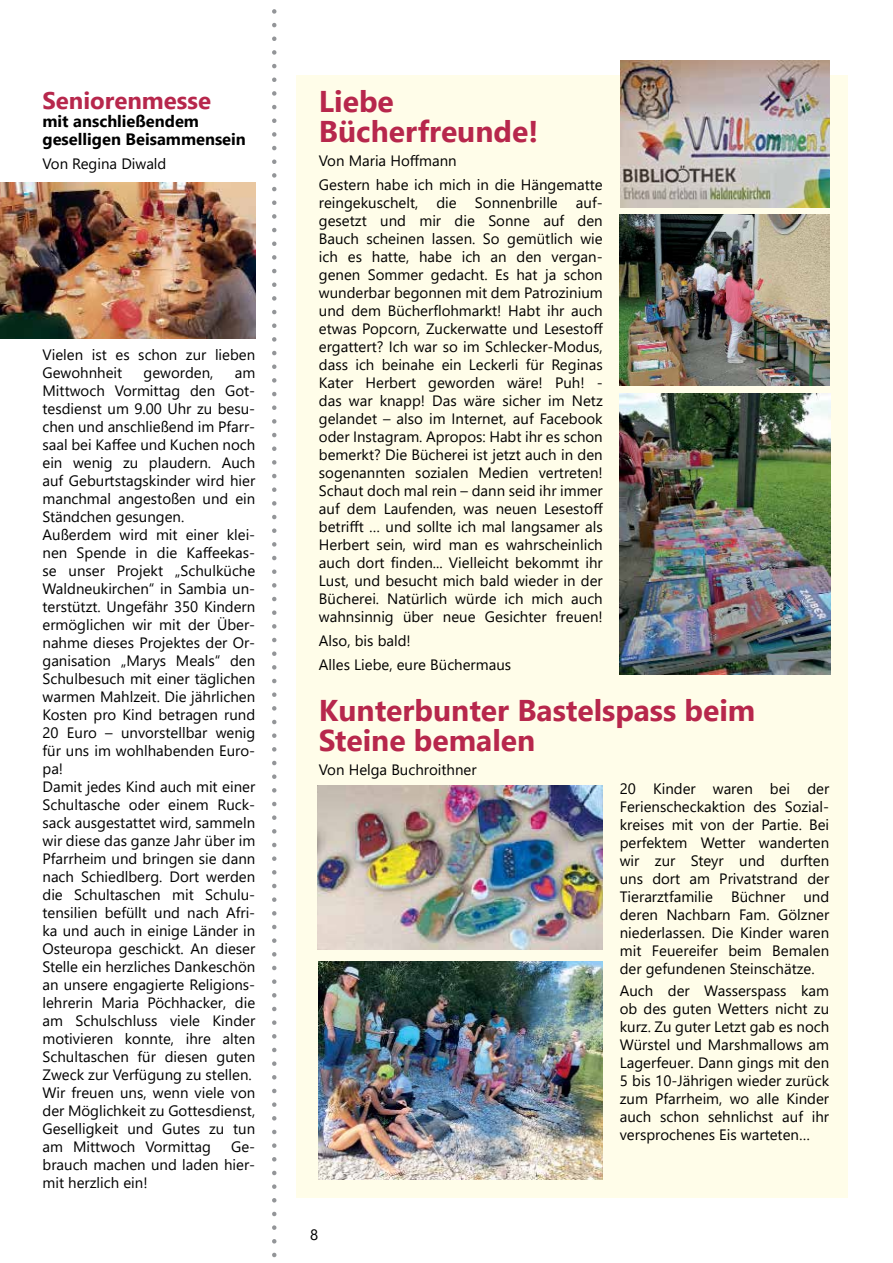
<style>
.page{position:relative;width:893px;height:1263px;background:#fff}
.page>*{position:absolute;margin:0;border:0;box-sizing:border-box;transform-origin:0 0}
.t1{font:700 30px/30px "Segoe UI";color:#b7274c}
.t2{font:700 24px "Segoe UI";color:#b7274c}
.t3{font:700 16.5px/18px "Segoe UI";color:#000}
.t4{font:15px/18px "Segoe UI";color:#000;text-align:justify}
</style>
<div class="page">
<div style="left:297px;top:75px;width:551px;height:1123px;background:#fffde9"></div>
<svg style="left:272px;top:9px;width:5px;height:1249px"></svg>
<img style="left:318px;top:786px;width:285px;height:163px">
<img style="left:621px;top:61px;width:208px;height:146px">
<img style="left:0;top:183px;width:255px;height:156px">
<img style="left:319px;top:961px;width:283px;height:218px">
<img style="left:620px;top:215px;width:209px;height:170px">
<img style="left:620px;top:393px;width:211px;height:282px">
<h2 class="t2" style="left:43px;top:78px;width:170px">Seniorenmesse</h2>
<p class="t3" style="left:43px;top:111px;width:205px">mit anschließendem geselligen Beisammensein</p>
<p class="t4" style="left:43px;top:153px;width:125px">Von Regina Diwald</p>
<p class="t4" style="left:43px;top:344px;width:214px">Vielen ist es schon zur lieben<br>Gewohnheit</p>
<p class="t4" style="left:144px;top:362px;width:71px">geworden,</p>
<p class="t4" style="left:43px;top:362px;width:214px;text-align:left;text-indent:192px">am<br>Mittwoch Vormittag den Got&shy;tesdienst um 9.00 Uhr zu besu&shy;chen und anschließend im Pfarr&shy;saal bei Kaffee und Kuchen noch ein wenig zu plaudern. Auch auf Geburtstagskinder wird hier manchmal angestoßen und ein<br>Ständchen gesungen.<br>Außerdem wird mit einer klei&shy;nen Spende in die Kaffeekas&shy;se unser Projekt „Schulküche<br>Waldneukirchen“ in Sambia un&shy;terstützt. Ungefähr 350 Kindern ermöglichen wir mit der Über&shy;nahme dieses Projektes der Or&shy;ganisation „Marys Meals“ den<br>Schulbesuch mit einer täglichen warmen Mahlzeit. Die jährlichen<br>Kosten pro Kind betragen rund<br>20 Euro – unvorstellbar wenig für uns im wohlhabenden Euro&shy;pa!<br>Damit jedes Kind auch mit einer<br>Schultasche oder einem Ruck&shy;sack ausgestattet wird, sammeln wir diese das ganze Jahr über im<br>Pfarrheim und bringen sie dann nach Schiedlberg. Dort werden die Schultaschen mit Schulu&shy;tensilien befüllt und nach Afri&shy;ka und auch in einige Länder in<br>Osteuropa geschickt. An dieser<br>Stelle ein herzliches Dankeschön an unsere engagierte Religions&shy;lehrerin Maria Pöchhacker, die am Schulschluss viele Kinder motivieren konnte, ihre alten<br>Schultaschen für diesen guten<br>Zweck zur Verfügung zu stellen.<br>Wir freuen uns, wenn viele von der Möglichkeit zu Gottesdienst,<br>Geselligkeit und Gutes zu tun am Mittwoch Vormittag</p>
<p class="t4" style="left:43px;top:1136px;width:214px;text-indent:189px">Ge&shy;brauch machen und laden hier&shy;mit herzlich ein!</p>
<h1 class="t1" style="left:319px;top:84px;width:221px">Liebe<br>Bücherfreunde!</h1>
<p class="t4" style="left:319px;top:148px;width:285px;line-height:24px">Von Maria Hoffmann<br>Gestern habe ich mich in die Hängematte</p>
<p class="t4" style="left:319px;top:193px;width:286px">reingekuschelt, die Sonnenbrille auf&shy;gesetzt und mir die Sonne auf den Bauch scheinen lassen. So gemütlich wie ich es hatte, habe ich an den vergan&shy;genen Sommer gedacht. Es hat ja schon wunderbar begonnen mit dem Patrozinium und dem Bücherflohmarkt! Habt ihr auch etwas Popcorn, Zuckerwatte und Lesestoff ergattert? Ich war so im Schlecker-Modus, dass ich beinahe ein Leckerli für Reginas Kater Herbert geworden wäre! Puh! - das war knapp! Das wäre sicher im Netz gelandet – also im Internet, auf Facebook oder Instagram. Apropos: Habt ihr es schon bemerkt? Die Bücherei ist jetzt auch in den sogenannten sozialen Medien vertreten!<br>Schaut doch mal rein – dann seid ihr immer auf dem Laufenden, was neuen Lesestoff betrifft … und sollte ich mal langsamer als Herbert sein, wird man es wahrscheinlich auch dort finden... Vielleicht bekommt ihr Lust, und besucht mich bald wieder in der Bücherei. Natürlich würde ich mich auch wahnsinnig über neue Gesichter freuen!</p>
<p class="t4" style="left:319px;top:628px;width:194px;line-height:24px">Also, bis bald!<br>Alles Liebe, eure Büchermaus</p>
<h1 class="t1" style="left:319px;top:693px;width:438px">Kunterbunter Bastelspass beim<br>Steine bemalen</h1>
<p class="t4" style="left:319px;top:760px;width:159px">Von Helga Buchroithner</p>
<p class="t4" style="left:620px;top:779px;width:211px">20 Kinder waren bei der Ferienscheckaktion des Sozial&shy;kreises mit von der Partie. Bei perfektem Wetter wanderten wir zur Steyr und durften uns dort am Privatstrand der Tierarztfamilie Büchner und deren Nachbarn Fam. Gölzner niederlassen. Die Kinder waren mit Feuereifer beim Bemalen der gefundenen Steinschätze.</p>
<p class="t4" style="left:310px;top:1224px;width:10px">8</p>
<p class="t4" style="left:620px;top:981px;width:211px">Auch der Wasserspass kam ob des guten Wetters nicht zu kurz. Zu guter Letzt gab es noch Würstel und Marshmallows am Lagerfeuer. Dann gings mit den 5 bis 10-Jährigen wieder zurück zum Pfarrheim, wo alle Kinder auch schon sehnlichst auf ihr versprochenes Eis warteten…</p>
</div>
